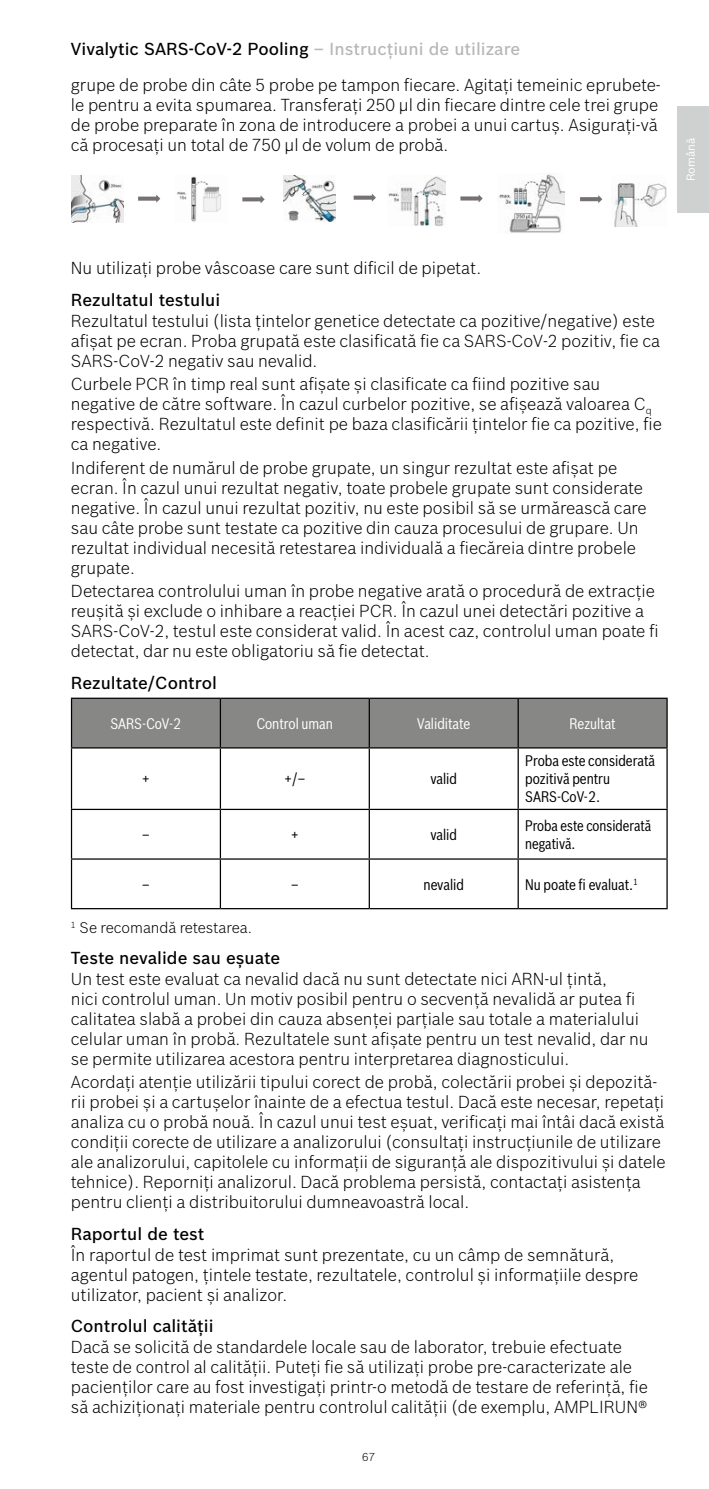
<style>
.page{position:relative;width:709px;height:1489px;background:#fff}
.page>*{position:absolute;margin:0;border:0;box-sizing:border-box;transform-origin:0 0}
.t1{font:300 17px/20px "Bosch Sans";color:#000}
.t2{font:500 17px "Bosch Sans";color:#000}
.t3{font:15px/18px "Bosch Sans Cond";color:#000}
.t4{font:15px "Bosch Sans Cond";color:#fff}
.t5{font:300 15px "Bosch Sans";color:#000}
.t6{font:12.75px "Calibri";color:#000}
.t7{font:11.25px "Bosch Sans";color:#fff}
.t8{font:300 11.25px "Bosch Sans";color:#000}
.s1{color:#b6b7b8}
</style>
<div class="page">
<div style="left:677px;top:106px;width:32px;height:107px;background:#cfd0d0"></div>
<img style="left:71px;top:175px;width:52px;height:47px">
<img style="left:177px;top:176px;width:44px;height:46px">
<img style="left:284px;top:175px;width:51px;height:47px">
<img style="left:388px;top:176px;width:57px;height:51px">
<img style="left:497px;top:173px;width:67px;height:60px">
<img style="left:611px;top:183px;width:55px;height:44px">
<svg style="left:138px;top:194px;width:22px;height:9px"></svg>
<svg style="left:242px;top:195px;width:23px;height:8px"></svg>
<svg style="left:354px;top:194px;width:22px;height:8px"></svg>
<svg style="left:460px;top:194px;width:22px;height:8px"></svg>
<svg style="left:580px;top:195px;width:22px;height:8px"></svg>
<div style="left:72px;top:699px;width:594px;height:48px;background:#878786"></div>
<hr style="left:71px;top:697px;width:149px;height:2px;background:#000">
<hr style="left:71px;top:699px;width:1px;height:48px;background:#000">
<hr style="left:220px;top:697px;width:149px;height:2px;background:#000">
<hr style="left:220px;top:699px;width:1px;height:48px;background:#000">
<hr style="left:369px;top:697px;width:149px;height:2px;background:#000">
<hr style="left:369px;top:699px;width:1px;height:48px;background:#000">
<hr style="left:518px;top:697px;width:149px;height:2px;background:#000">
<hr style="left:517px;top:699px;width:2px;height:48px;background:#000">
<hr style="left:666px;top:699px;width:1px;height:48px;background:#000">
<hr style="left:71px;top:747px;width:149px;height:1px;background:#000">
<hr style="left:71px;top:748px;width:1px;height:60px;background:#000">
<hr style="left:220px;top:747px;width:149px;height:1px;background:#000">
<hr style="left:220px;top:748px;width:1px;height:60px;background:#000">
<hr style="left:369px;top:747px;width:149px;height:1px;background:#000">
<hr style="left:369px;top:748px;width:1px;height:60px;background:#000">
<hr style="left:518px;top:747px;width:149px;height:1px;background:#000">
<hr style="left:517px;top:748px;width:2px;height:60px;background:#000">
<hr style="left:666px;top:748px;width:1px;height:60px;background:#000">
<hr style="left:71px;top:808px;width:149px;height:2px;background:#000">
<hr style="left:71px;top:810px;width:1px;height:48px;background:#000">
<hr style="left:220px;top:808px;width:149px;height:2px;background:#000">
<hr style="left:220px;top:810px;width:1px;height:48px;background:#000">
<hr style="left:369px;top:808px;width:149px;height:2px;background:#000">
<hr style="left:369px;top:810px;width:1px;height:48px;background:#000">
<hr style="left:518px;top:808px;width:149px;height:2px;background:#000">
<hr style="left:517px;top:810px;width:2px;height:48px;background:#000">
<hr style="left:666px;top:810px;width:1px;height:48px;background:#000">
<hr style="left:71px;top:858px;width:149px;height:1px;background:#000">
<hr style="left:71px;top:859px;width:1px;height:49px;background:#000">
<hr style="left:220px;top:858px;width:149px;height:1px;background:#000">
<hr style="left:220px;top:859px;width:1px;height:49px;background:#000">
<hr style="left:369px;top:858px;width:149px;height:1px;background:#000">
<hr style="left:369px;top:859px;width:1px;height:49px;background:#000">
<hr style="left:518px;top:858px;width:149px;height:1px;background:#000">
<hr style="left:517px;top:859px;width:2px;height:49px;background:#000">
<hr style="left:666px;top:859px;width:1px;height:49px;background:#000">
<hr style="left:71px;top:908px;width:149px;height:1px;background:#000">
<hr style="left:220px;top:908px;width:149px;height:1px;background:#000">
<hr style="left:369px;top:908px;width:149px;height:1px;background:#000">
<hr style="left:518px;top:908px;width:149px;height:1px;background:#000">
<p class="t2" style="left:71px;top:36px;width:451px">Vivalytic SARS-CoV-2 Pooling <span class="s1">– Instrucțiuni de utilizare</span></p>
<p class="t1" style="left:71px;top:74px;width:591px">grupe de probe din câte 5 probe pe tampon fiecare. Agitați temeinic eprubete&shy;le pentru a evita spumarea. Transferați 250 μl din fiecare dintre cele trei grupe de probe preparate în zona de introducere a probei a unui cartuș. Asigurați-vă că procesați un total de 750 μl de volum de probă.</p>
<p class="t6" style="left:70px;top:138px;width:61px">Workflow 2</p>
<p class="t7" style="left:682px;top:181px;width:45px;rotate:-90deg">Română</p>
<p class="t1" style="left:71px;top:257px;width:412px">Nu utilizați probe vâscoase care sunt dificil de pipetat.</p>
<p class="t2" style="left:71px;top:287px;width:151px">Rezultatul testului</p>
<p class="t1" style="left:71px;top:309px;width:590px">Rezultatul testului (lista țintelor genetice detectate ca pozitive/negative) este afișat pe ecran. Proba grupată este clasificată fie ca SARS-CoV-2 pozitiv, fie ca<br>SARS-CoV-2 negativ sau nevalid.</p>
<p class="t1" style="left:71px;top:373px;width:592px">Curbele PCR în timp real sunt afișate și clasificate ca fiind pozitive sau negative de către software. În cazul curbelor pozitive, se afișează valoarea C<sub>q </sub>respectivă. Rezultatul este definit pe baza clasificării țintelor fie ca pozitive, fie ca negative.</p>
<p class="t1" style="left:71px;top:456px;width:577px">Indiferent de numărul de probe grupate, un singur rezultat este afișat pe ecran. În cazul unui rezultat negativ, toate probele grupate sunt considerate negative. În cazul unui rezultat pozitiv, nu este posibil să se urmărească care sau câte probe sunt testate ca pozitive din cauza procesului de grupare. Un rezultat individual necesită retestarea individuală a fiecăreia dintre probele grupate.</p>
<p class="t1" style="left:71px;top:580px;width:589px">Detectarea controlului uman în probe negative arată o procedură de extracție reușită și exclude o inhibare a reacției PCR. În cazul unei detectări pozitive a SARS-CoV-2, testul este considerat valid. În acest caz, controlul uman poate fi detectat, dar nu este obligatoriu să fie detectat.</p>
<p class="t2" style="left:71px;top:670px;width:147px">Rezultate/Control</p>
<p class="t4" style="left:110px;top:712px;width:72px">SARS-CoV-2</p>
<p class="t4" style="left:257px;top:712px;width:78px">Control uman</p>
<p class="t4" style="left:417px;top:712px;width:54px">Validitate</p>
<p class="t4" style="left:569px;top:712px;width:48px">Rezultat</p>
<p class="t3" style="left:142px;top:768px;width:10px">+</p>
<p class="t3" style="left:284px;top:768px;width:23px">+/–</p>
<p class="t3" style="left:430px;top:768px;width:28px">valid</p>
<p class="t3" style="left:525px;top:750px;width:131px">Proba este considerată pozitivă pentru<br>SARS-CoV-2.</p>
<p class="t3" style="left:142px;top:824px;width:10px">–</p>
<p class="t3" style="left:291px;top:824px;width:10px">+</p>
<p class="t3" style="left:430px;top:824px;width:28px">valid</p>
<p class="t3" style="left:525px;top:815px;width:127px">Proba este considerată negativă.</p>
<p class="t3" style="left:142px;top:874px;width:10px">–</p>
<p class="t3" style="left:291px;top:874px;width:10px">–</p>
<p class="t3" style="left:423px;top:874px;width:42px">nevalid</p>
<p class="t3" style="left:525px;top:874px;width:114px">Nu poate fi evaluat.<sup>1</sup></p>
<p class="t5" style="left:71px;top:916px;width:183px"><sup>1</sup> Se recomandă retestarea.</p>
<p class="t2" style="left:71px;top:945px;width:211px">Teste nevalide sau eșuate</p>
<p class="t1" style="left:71px;top:967px;width:579px">Un test este evaluat ca nevalid dacă nu sunt detectate nici ARN-ul țintă,<br>nici controlul uman. Un motiv posibil pentru o secvență nevalidă ar putea fi calitatea slabă a probei din cauza absenței parțiale sau totale a materialului celular uman în probă. Rezultatele sunt afișate pentru un test nevalid, dar nu se permite utilizarea acestora pentru interpretarea diagnosticului.</p>
<p class="t1" style="left:71px;top:1071px;width:596px">Acordați atenție utilizării tipului corect de probă, colectării probei și depozită&shy;rii probei și a cartușelor înainte de a efectua testul. Dacă este necesar, repetați analiza cu o probă nouă. În cazul unui test eșuat, verificați mai întâi dacă există condiții corecte de utilizare a analizorului (consultați instrucțiunile de utilizare ale analizorului, capitolele cu informații de siguranță ale dispozitivului și datele tehnice). Reporniți analizorul. Dacă problema persistă, contactați asistența pentru clienți a distribuitorului dumneavoastră local.</p>
<p class="t2" style="left:71px;top:1221px;width:135px">Raportul de test</p>
<p class="t1" style="left:71px;top:1243px;width:569px">În raportul de test imprimat sunt prezentate, cu un câmp de semnătură, agentul patogen, țintele testate, rezultatele, controlul și informațiile despre utilizator, pacient și analizor.</p>
<p class="t2" style="left:71px;top:1313px;width:144px">Controlul calității</p>
<p class="t1" style="left:71px;top:1335px;width:578px">Dacă se solicită de standardele locale sau de laborator, trebuie efectuate teste de control al calității. Puteți fie să utilizați probe pre-caracterizate ale pacienților care au fost investigați printr-o metodă de testare de referință, fie să achiziționați materiale pentru controlul calității (de exemplu, AMPLIRUN®</p>
<p class="t8" style="left:362px;top:1449px;width:14px">67</p>
</div>
